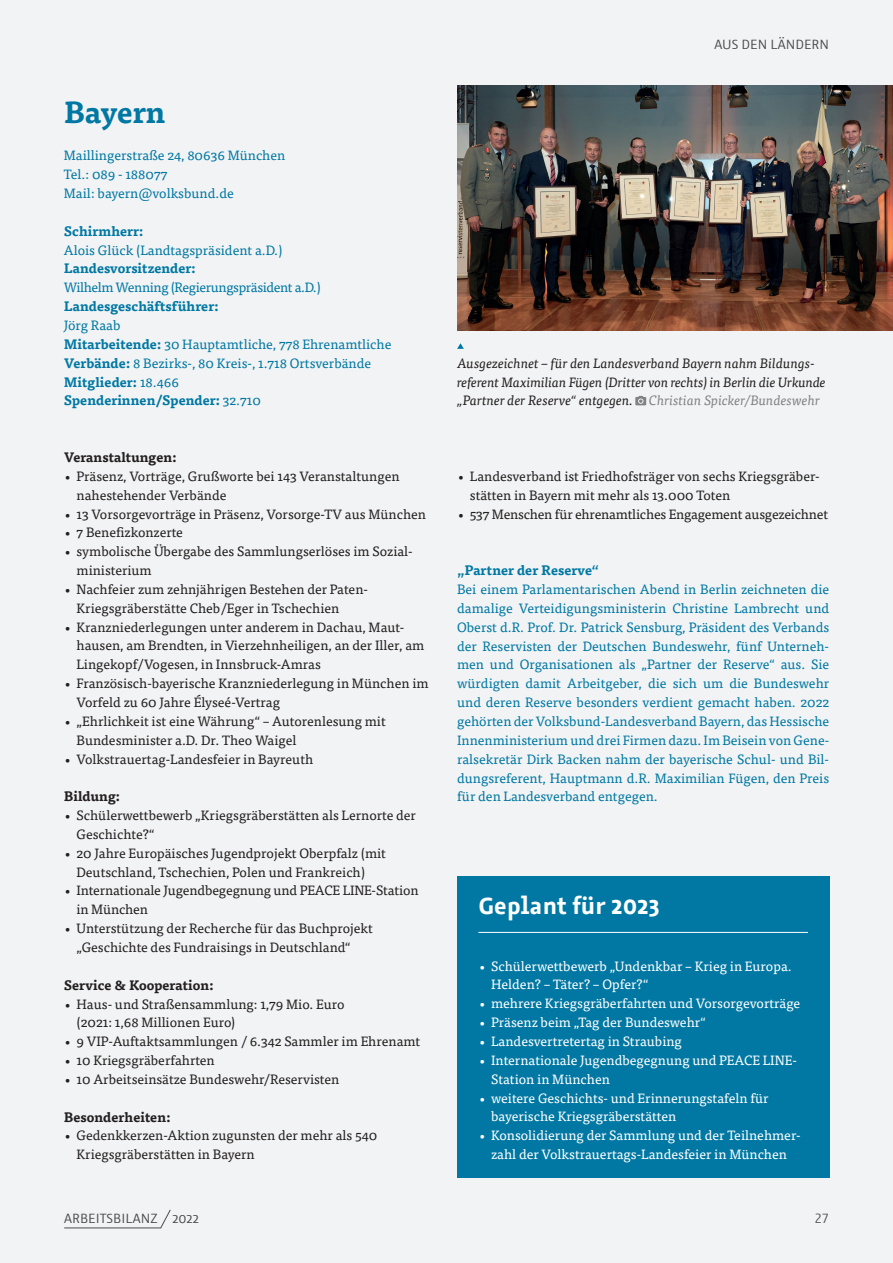
<style>
.page{position:relative;width:893px;height:1263px;background:#f2f3f4}
.page>*{position:absolute;margin:0;border:0;box-sizing:border-box;transform-origin:0 0}
.t1{font:700 30px "Tisa OT";color:#0078a3}
.t2{font:700 24px "Azuro";letter-spacing:.01em;color:#fff}
.t3{font:13.5px/18.9px "Tisa OT";color:#231f20}
.t4{font:13.5px/18.9px "Tisa OT";color:#0078a3}
.t5{font:13.5px/18.9px "Tisa OT";color:#fff}
.t6{font:italic 13.5px/18.9px "Tisa OT";letter-spacing:-.005em;color:#231f20}
.t7{font:700 13.5px "Tisa OT";color:#0078a3}
.t8{font:700 13.5px "Tisa OT";color:#231f20}
.t9{font:13.5px "Tisa OT";letter-spacing:-.03em;color:#0078a3}
.t10{font:13.5px "Azuro";letter-spacing:.005em;color:#4b4c4d}
.t11{font:13.5px "Azuro TF";color:#57585a}
.s1{font-weight:700}
.s2{color:#808285}
</style>
<div class="page">
<svg style="left:64px;top:1209px;width:107px;height:20px"></svg>
<div style="left:457px;top:876px;width:372px;height:302px;background:#0078a3"></div>
<hr style="left:478px;top:932px;width:330px;height:1px;background:#fff">
<img style="left:457px;top:85px;width:436px;height:245px">
<svg style="left:457px;top:343px;width:7px;height:6px"></svg>
<svg style="left:635px;top:396px;width:11px;height:9px"></svg>
<h1 class="t1" style="left:64px;top:93px;width:103px">Bayern</h1>
<p class="t4" style="left:64px;top:146px;width:223px">Maillingerstraße 24, 80636 München<br>Tel.: 089 - 188077<br>Mail: bayern@volksbund.de</p>
<p class="t7" style="left:64px;top:222px;width:81px">Schirmherr:</p>
<p class="t4" style="left:64px;top:241px;width:220px">Alois Glück (Landtagspräsident a.D.)</p>
<p class="t7" style="left:64px;top:260px;width:133px">Landesvorsitzender:</p>
<p class="t9" style="left:64px;top:280px;width:258px">Wilhelm Wenning (Regierungspräsident a.D.)</p>
<p class="t7" style="left:64px;top:298px;width:156px">Landesgeschäftsführer:</p>
<p class="t4" style="left:64px;top:316px;width:329px">Jörg Raab<br><span class="s1">Mitarbeitende:</span> 30 Hauptamtliche, 778 Ehrenamtliche <span class="s1">Verbände:</span> 8 Bezirks-, 80 Kreis-, 1.718 Ortsverbände <span class="s1">Mitglieder:</span> 18.466<br><span class="s1">Spenderinnen/Spender:</span> 32.710</p>
<p class="t8" style="left:64px;top:449px;width:115px">Veranstaltungen:</p>
<p class="t3" style="left:77px;top:467px;width:325px;text-indent:-13px">• Präsenz, Vorträge, Grußworte bei 143 Veranstaltungen nahestehender Verbände</p>
<p class="t3" style="left:64px;top:504px;width:364px">• 13 Vorsorgevorträge in Präsenz, Vorsorge-TV aus München</p>
<p class="t3" style="left:64px;top:523px;width:121px">• 7 Benefizkonzerte</p>
<p class="t3" style="left:77px;top:542px;width:338px;text-indent:-13px">• symbolische Übergabe des Sammlungserlöses im Sozial&shy;ministerium</p>
<p class="t3" style="left:77px;top:580px;width:293px;text-indent:-13px">• Nachfeier zum zehnjährigen Bestehen der Paten-<br>Kriegsgräberstätte Cheb/Eger in Tschechien</p>
<p class="t3" style="left:77px;top:618px;width:349px;text-indent:-13px">• Kranzniederlegungen unter anderem in Dachau, Maut&shy;hausen, am Brendten, in Vierzehnheiligen, an der Iller, am<br>Lingekopf/Vogesen, in Innsbruck-Amras</p>
<p class="t3" style="left:77px;top:674px;width:354px;text-indent:-13px">• Französisch-bayerische Kranzniederlegung in München im<br>Vorfeld zu 60 Jahre Élyseé-Vertrag</p>
<p class="t3" style="left:77px;top:712px;width:311px;text-indent:-13px">• „Ehrlichkeit ist eine Währung“ – Autorenlesung mit<br>Bundesminister a.D. Dr. Theo Waigel</p>
<p class="t3" style="left:64px;top:749px;width:251px">• Volkstrauertag-Landesfeier in Bayreuth</p>
<p class="t8" style="left:64px;top:788px;width:58px">Bildung:</p>
<p class="t3" style="left:77px;top:806px;width:341px;text-indent:-13px">• Schülerwettbewerb „Kriegsgräberstätten als Lernorte der<br>Geschichte?“</p>
<p class="t3" style="left:77px;top:844px;width:311px;text-indent:-13px">• 20 Jahre Europäisches Jugendprojekt Oberpfalz (mit<br>Deutschland, Tschechien, Polen und Frankreich)</p>
<p class="t3" style="left:77px;top:881px;width:343px;text-indent:-13px">• Internationale Jugendbegegnung und PEACE LINE-Station in München</p>
<p class="t3" style="left:77px;top:919px;width:298px;text-indent:-13px">• Unterstützung der Recherche für das Buchprojekt „Geschichte des Fundraisings in Deutschland“</p>
<p class="t8" style="left:64px;top:976px;width:152px">Service &amp; Kooperation:</p>
<p class="t3" style="left:77px;top:994px;width:270px;text-indent:-13px">• Haus- und Straßensammlung: 1,79 Mio. Euro (2021: 1,68 Millionen Euro)</p>
<p class="t3" style="left:64px;top:1032px;width:358px">• 9 VIP-Auftaktsammlungen / 6.342 Sammler im Ehrenamt</p>
<p class="t3" style="left:64px;top:1051px;width:152px">• 10 Kriegsgräberfahrten</p>
<p class="t3" style="left:64px;top:1070px;width:277px">• 10 Arbeitseinsätze Bundeswehr/Reservisten</p>
<p class="t8" style="left:64px;top:1108px;width:108px">Besonderheiten:</p>
<p class="t3" style="left:77px;top:1126px;width:302px;text-indent:-13px">• Gedenkkerzen-Aktion zugunsten der mehr als 540<br>Kriegsgräberstätten in Bayern</p>
<p class="t10" style="left:714px;top:35px;width:116px">AUS DEN LÄNDERN</p>
<p class="t6" style="left:457px;top:354px;width:370px">Ausgezeichnet – für den Landesverband Bayern nahm Bildungs&shy;referent Maximilian Fügen (Dritter von rechts) in Berlin die Urkunde „Partner der Reserve“ entgegen. <span class="s2">Christian Spicker/Bundeswehr</span></p>
<p class="t3" style="left:470px;top:467px;width:351px;text-indent:-13px">• Landesverband ist Friedhofsträger von sechs Kriegsgräber&shy;stätten in Bayern mit mehr als 13.000 Toten</p>
<p class="t3" style="left:457px;top:505px;width:372px">• 537 Menschen für ehrenamtliches Engagement ausgezeichnet</p>
<p class="t7" style="left:457px;top:562px;width:143px">„Partner der Reserve“</p>
<p class="t4" style="left:457px;top:580px;width:374px;text-align:justify">Bei einem Parlamentarischen Abend in Berlin zeichneten die damalige Verteidigungsministerin Christine Lambrecht und Oberst d.R. Prof. Dr. Patrick Sensburg, Präsident des Verbands der Reservisten der Deutschen Bundeswehr, fünf Unterneh&shy;men und Organisationen als „Partner der Reserve“ aus. Sie würdigten damit Arbeitgeber, die sich um die Bundeswehr und deren Reserve besonders verdient gemacht haben. 2022 gehörten der Volksbund-Landesverband Bayern, das Hessische Innenministerium und drei Firmen dazu. Im Beisein von Gene&shy;ralsekretär Dirk Backen nahm der bayerische Schul- und Bil&shy;dungsreferent, Hauptmann d.R. Maximilian Fügen, den Preis für den Landesverband entgegen.</p>
<h2 class="t2" style="left:478px;top:887px;width:183px">Geplant für 2023</h2>
<p class="t5" style="left:491px;top:957px;width:302px;text-indent:-13px">• Schülerwettbewerb „Undenkbar – Krieg in Europa.<br>Helden? – Täter? – Opfer?“</p>
<p class="t5" style="left:478px;top:994px;width:323px">• mehrere Kriegsgräberfahrten und Vorsorgevorträge</p>
<p class="t5" style="left:478px;top:1013px;width:229px">• Präsenz beim „Tag der Bundeswehr“</p>
<p class="t5" style="left:478px;top:1032px;width:205px">• Landesvertretertag in Straubing</p>
<p class="t5" style="left:491px;top:1051px;width:307px;text-indent:-13px">• Internationale Jugendbegegnung und PEACE LINE-<br>Station in München</p>
<p class="t5" style="left:491px;top:1088px;width:279px;text-indent:-13px">• weitere Geschichts- und Erinnerungstafeln für bayerische Kriegsgräberstätten</p>
<p class="t5" style="left:478px;top:1126px;width:324px;text-align:center">• Konsolidierung der Sammlung und der Teilnehmer&shy;zahl der Volkstrauertags-Landesfeier in München</p>
<p class="t10" style="left:64px;top:1208px;width:136px">ARBEITSBILANZ 2022</p>
<p class="t11" style="left:815px;top:1209px;width:16px">27</p>
</div>
